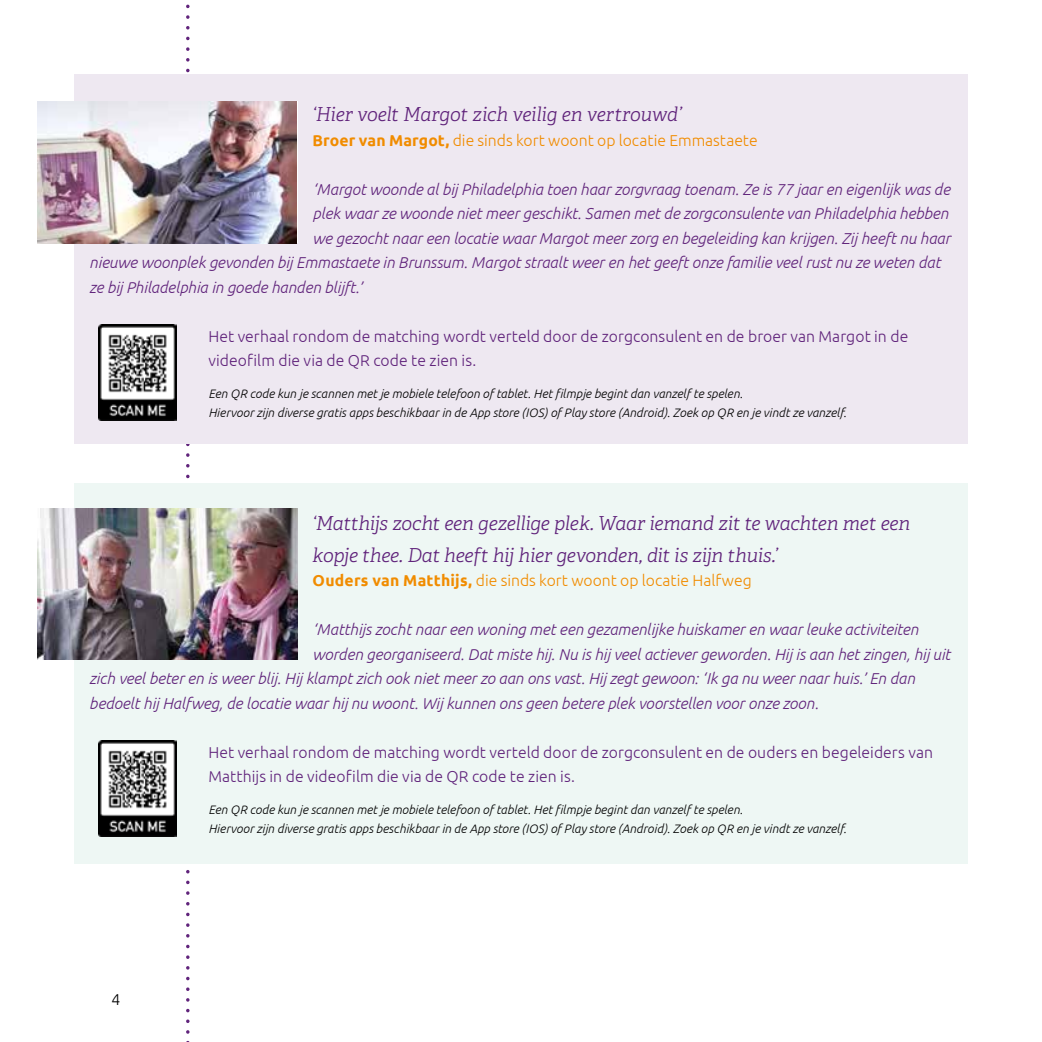
<style>
.page{position:relative;width:1042px;height:1042px;background:#fff}
.page>*{position:absolute;margin:0;border:0;box-sizing:border-box;transform-origin:0 0}
.t1{font:italic 300 19.25px/31.5px "Adelle";letter-spacing:-.015em;color:#60237b}
.t2{font:italic 300 15.75px "Ubuntu";color:#60237b}
.t3{font:300 15.75px/24.5px "Ubuntu";letter-spacing:.005em;color:#60237b}
.t4{font:300 15.75px "Ubuntu";color:#f18c00}
.t5{font:300 15.75px "Ubuntu";color:#000}
.t6{font:italic 300 12.25px/19.2px "Ubuntu";letter-spacing:.005em;color:#000}
.s1{font-weight:700}
</style>
<div class="page">
<svg style="left:186px;top:4px;width:4px;height:1038px"></svg>
<div style="left:74px;top:74px;width:893px;height:370px;background:#eee8f1"></div>
<img style="left:99px;top:324px;width:77px;height:97px">
<div style="left:74px;top:483px;width:893px;height:381px;background:#eef7f4"></div>
<img style="left:99px;top:740px;width:77px;height:96px">
<img style="left:37px;top:508px;width:261px;height:151px">
<img style="left:37px;top:102px;width:259px;height:141px">
<p class="t1" style="left:313px;top:99px;width:371px">‘Hier voelt Margot zich veilig en vertrouwd’</p>
<p class="t4" style="left:313px;top:131px;width:446px"><span class="s1">Broer van Margot,</span> die sinds kort woont op locatie Emmastaete</p>
<p class="t2" style="left:313px;top:180px;width:639px">‘Margot woonde al bij Philadelphia toen haar zorgvraag toenam. Ze is 77 jaar en eigenlijk was de</p>
<p class="t2" style="left:313px;top:204px;width:637px">plek waar ze woonde niet meer geschikt. Samen met de zorgconsulente van Philadelphia hebben</p>
<p class="t2" style="left:313px;top:229px;width:639px">we gezocht naar een locatie waar Margot meer zorg en begeleiding kan krijgen. Zij heeft nu haar</p>
<p class="t2" style="left:89px;top:253px;width:853px">nieuwe woonplek gevonden bij Emmastaete in Brunssum. Margot straalt weer en het geeft onze familie veel rust nu ze weten dat</p>
<p class="t2" style="left:89px;top:278px;width:274px">ze bij Philadelphia in goede handen blijft.’</p>
<p class="t3" style="left:208px;top:324px;width:701px">Het verhaal rondom de matching wordt verteld door de zorgconsulent en de broer van Margot in de videofilm die via de QR code te zien is.</p>
<p class="t6" style="left:208px;top:384px;width:640px">Een QR code kun je scannen met je mobiele telefoon of tablet. Het filmpje begint dan vanzelf te spelen.<br>Hiervoor zijn diverse gratis apps beschikbaar in de App store (IOS) of Play store (Android). Zoek op QR en je vindt ze vanzelf.</p>
<p class="t1" style="left:313px;top:508px;width:599px">‘Matthijs zocht een gezellige plek. Waar iemand zit te wachten met een kopje thee. Dat heeft hij hier gevonden, dit is zijn thuis.’</p>
<p class="t4" style="left:313px;top:571px;width:441px"><span class="s1">Ouders van Matthijs,</span> die sinds kort woont op locatie Halfweg</p>
<p class="t2" style="left:313px;top:620px;width:607px">‘Matthijs zocht naar een woning met een gezamenlijke huiskamer en waar leuke activiteiten</p>
<p class="t2" style="left:313px;top:645px;width:639px">worden georganiseerd. Dat miste hij. Nu is hij veel actiever geworden. Hij is aan het zingen, hij uit</p>
<p class="t2" style="left:89px;top:669px;width:827px">zich veel beter en is weer blij. Hij klampt zich ook niet meer zo aan ons vast. Hij zegt gewoon: ‘Ik ga nu weer naar huis.’ En dan</p>
<p class="t2" style="left:89px;top:694px;width:731px">bedoelt hij Halfweg, de locatie waar hij nu woont. Wij kunnen ons geen betere plek voorstellen voor onze zoon.</p>
<p class="t3" style="left:208px;top:739px;width:726px">Het verhaal rondom de matching wordt verteld door de zorgconsulent en de ouders en begeleiders van<br>Matthijs in de videofilm die via de QR code te zien is.</p>
<p class="t6" style="left:208px;top:799px;width:640px">Een QR code kun je scannen met je mobiele telefoon of tablet. Het filmpje begint dan vanzelf te spelen.<br>Hiervoor zijn diverse gratis apps beschikbaar in de App store (IOS) of Play store (Android). Zoek op QR en je vindt ze vanzelf.</p>
<p class="t5" style="left:112px;top:989px;width:10px">4</p>
</div>
